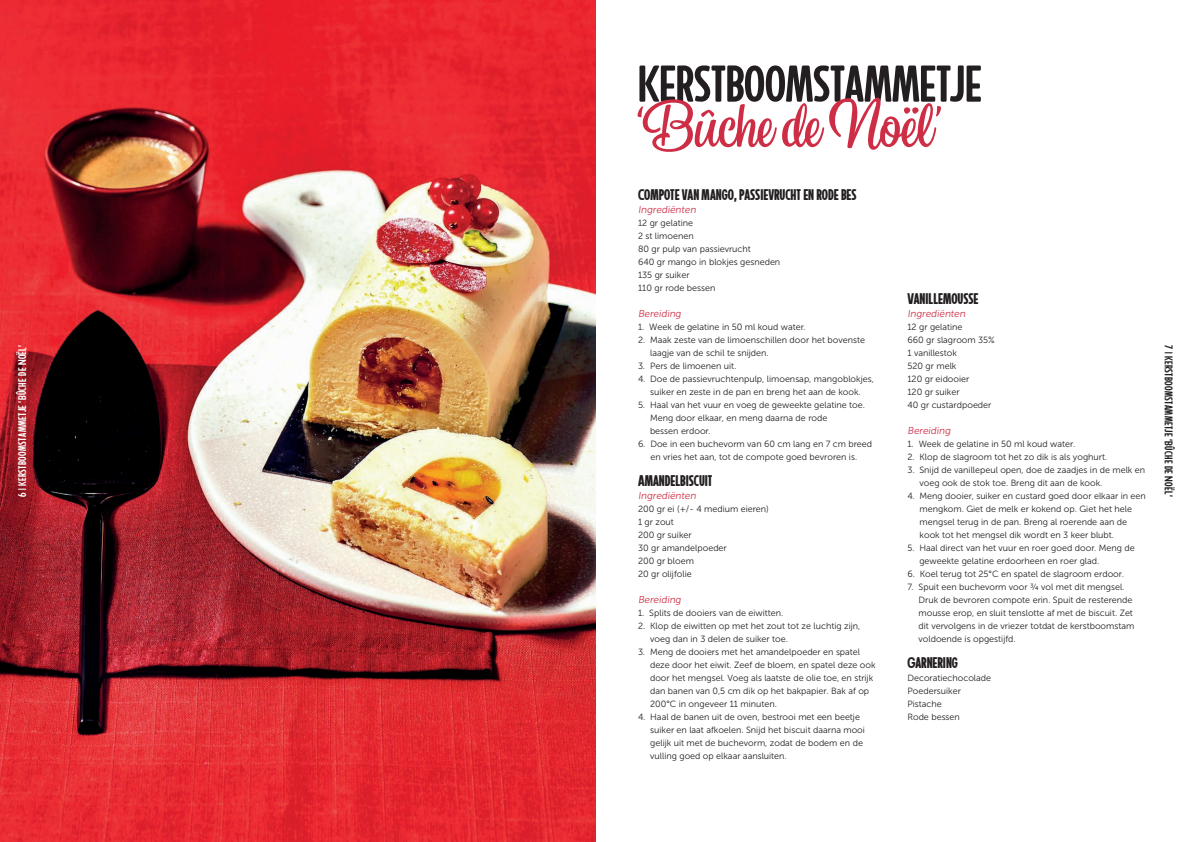
<style>
.page{position:relative;width:1191px;height:842px;background:#fff}
.page>*{position:absolute;margin:0;border:0;box-sizing:border-box;transform-origin:0 0}
.t1{font:60px "Sonder Sans 1";color:#231f20}
.t2{font:60px "Sonder Script 2";color:#ce2e45}
.t3{font:18px "Sonder Sans 3";color:#231f20}
.t4{font:13px "Sonder Sans 1";letter-spacing:.03em;color:#fff}
.t5{font:13px "Sonder Sans 1";letter-spacing:.03em;color:#231f20}
.t6{font:10px "Museo Sans 300";color:#ce2e45}
.t7{font:9px/13px "Museo Sans 300";color:#231f20}
</style>
<div class="page">
<img style="left:0;top:0;width:595px;height:842px">
<h1 class="t1" style="left:638px;top:50px;width:345px">KERSTBOOMSTAMMETJE</h1>
<h1 class="t2" style="left:638px;top:87px;width:304px">‘Bûche de Noël’</h1>
<h2 class="t3" style="left:638px;top:184px;width:220px">COMPOTE VAN MANGO, PASSIEVRUCHT EN RODE BES</h2>
<p class="t6" style="left:638px;top:204px;width:61px">Ingrediënten</p>
<p class="t7" style="left:638px;top:216px;width:144px">12 gr gelatine<br>2 st limoenen<br>80 gr pulp van passievrucht<br>640 gr mango in blokjes gesneden<br>135 gr suiker<br>110 gr rode bessen</p>
<p class="t6" style="left:638px;top:308px;width:46px">Bereiding</p>
<p class="t7" style="left:638px;top:320px;width:169px">1. Week de gelatine in 50 ml koud water.</p>
<p class="t7" style="left:650px;top:333px;width:216px;text-indent:-12px">2. Maak zeste van de limoenschillen door het bovenste laagje van de schil te snijden.</p>
<p class="t7" style="left:638px;top:359px;width:100px">3. Pers de limoenen uit.</p>
<p class="t7" style="left:638px;top:372px;width:237px;text-align:center">4. Doe de passievruchtenpulp, limoensap, mangoblokjes, suiker en zeste in de pan en breng het aan de kook.</p>
<p class="t7" style="left:650px;top:398px;width:216px;text-indent:-12px">5. Haal van het vuur en voeg de geweekte gelatine toe.<br>Meng door elkaar, en meng daarna de rode<br>bessen erdoor.</p>
<p class="t7" style="left:638px;top:437px;width:236px;text-align:center">6. Doe in een buchevorm van 60 cm lang en 7 cm breed en vries het aan, tot de compote goed bevroren is.</p>
<h2 class="t3" style="left:638px;top:470px;width:76px">AMANDELBISCUIT</h2>
<p class="t6" style="left:638px;top:490px;width:61px">Ingrediënten</p>
<p class="t7" style="left:638px;top:502px;width:132px">200 gr ei (+/- 4 medium eieren)<br>1 gr zout<br>200 gr suiker<br>30 gr amandelpoeder<br>200 gr bloem<br>20 gr olijfolie</p>
<p class="t6" style="left:638px;top:594px;width:46px">Bereiding</p>
<p class="t7" style="left:638px;top:606px;width:147px">1. Splits de dooiers van de eiwitten.</p>
<p class="t7" style="left:650px;top:619px;width:212px;text-indent:-12px">2. Klop de eiwitten op met het zout tot ze luchtig zijn, voeg dan in 3 delen de suiker toe.</p>
<p class="t7" style="left:650px;top:645px;width:227px;text-indent:-12px">3. Meng de dooiers met het amandelpoeder en spatel deze door het eiwit. Zeef de bloem, en spatel deze ook door het mengsel. Voeg als laatste de olie toe, en strijk dan banen van 0,5 cm dik op het bakpapier. Bak af op 200°C in ongeveer 11 minuten.</p>
<p class="t7" style="left:650px;top:710px;width:216px;text-indent:-12px">4. Haal de banen uit de oven, bestrooi met een beetje suiker en laat afkoelen. Snijd het biscuit daarna mooi gelijk uit met de buchevorm, zodat de bodem en de vulling goed op elkaar aansluiten.</p>
<h2 class="t3" style="left:907px;top:288px;width:73px">VANILLEMOUSSE</h2>
<p class="t6" style="left:907px;top:308px;width:61px">Ingrediënten</p>
<p class="t7" style="left:907px;top:320px;width:89px">12 gr gelatine<br>660 gr slagroom 35%<br>1 vanillestok<br>520 gr melk<br>120 gr eidooier<br>120 gr suiker<br>40 gr custardpoeder</p>
<p class="t6" style="left:907px;top:425px;width:46px">Bereiding</p>
<p class="t7" style="left:907px;top:437px;width:169px">1. Week de gelatine in 50 ml koud water.</p>
<p class="t7" style="left:907px;top:450px;width:201px">2. Klop de slagroom tot het zo dik is als yoghurt.</p>
<p class="t7" style="left:919px;top:463px;width:227px;text-indent:-12px">3. Snijd de vanillepeul open, doe de zaadjes in de melk en voeg ook de stok toe. Breng dit aan de kook.</p>
<p class="t7" style="left:919px;top:489px;width:228px;text-indent:-12px">4. Meng dooier, suiker en custard goed door elkaar in een mengkom. Giet de melk er kokend op. Giet het hele mengsel terug in de pan. Breng al roerende aan de kook tot het mengsel dik wordt en 3 keer blubt.</p>
<p class="t7" style="left:919px;top:541px;width:217px;text-indent:-12px">5. Haal direct van het vuur en roer goed door. Meng de geweekte gelatine erdoorheen en roer glad.</p>
<p class="t7" style="left:907px;top:567px;width:218px">6. Koel terug tot 25°C en spatel de slagroom erdoor.</p>
<p class="t7" style="left:918px;top:580px;width:217px;text-indent:-11px">7. Spuit een buchevorm voor ¾ vol met dit mengsel.<br>Druk de bevroren compote erin. Spuit de resterende mousse erop, en sluit tenslotte af met de biscuit. Zet dit vervolgens in de vriezer totdat de kerstboomstam voldoende is opgestijfd.</p>
<h2 class="t3" style="left:907px;top:652px;width:52px">GARNERING</h2>
<p class="t7" style="left:907px;top:671px;width:85px">Decoratiechocolade<br>Poedersuiker<br>Pistache<br>Rode bessen</p>
<h3 class="t4" style="left:15px;top:497px;width:154px;rotate:-90deg">6 | KERSTBOOMSTAMMETJE ‘BÛCHE DE NOËL’</h3>
<h3 class="t5" style="left:1176px;top:345px;width:153px;rotate:90deg">7 | KERSTBOOMSTAMMETJE ‘BÛCHE DE NOËL’</h3>
</div>
